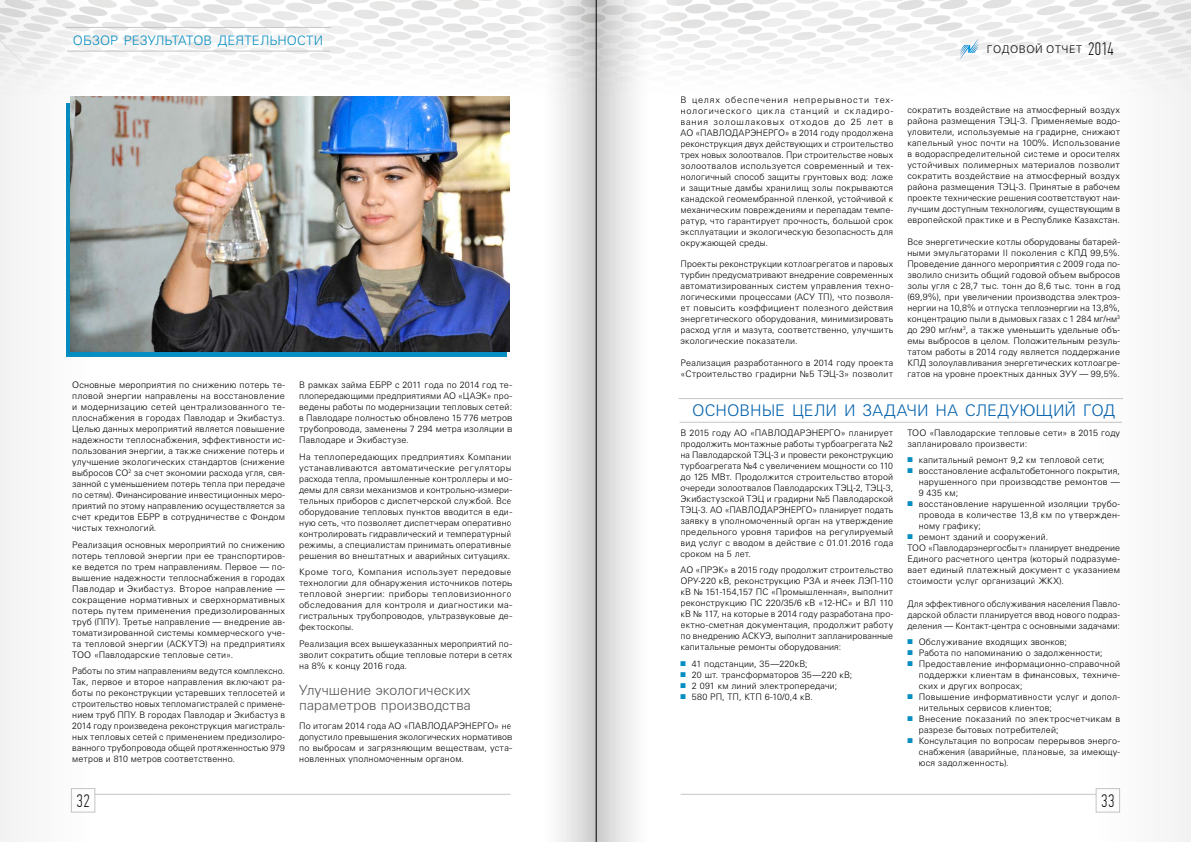
<style>
.page{position:relative;width:1191px;height:842px;background:#fff}
.page>*{position:absolute;margin:0;border:0;box-sizing:border-box;transform-origin:0 0}
.t1{font:100 18px "PF Din Text Comp Pro";color:#000}
.t2{font:300 16px "Univers LTCYR";color:#0061ad}
.t3{font:300 14px/15px "Univers LTCYR";letter-spacing:.005em;color:#575756}
.t4{font:300 13px "Univers LTCYR";color:#068ec2}
.t5{font:300 10.6px "Univers LTCYR";letter-spacing:.05em;color:#000}
.t6{font:300 9px/11px "Univers LTCYR";letter-spacing:.02em;color:#000;text-align:justify}
.t7{font:300 9px/11px "Univers LTCYR";letter-spacing:.02em;color:#000;text-align:justify;scale:.96 1}
.s1{font-family:"PF Din Text Comp Pro";font-weight:100;font-size:18px}
.s2{color:#068ec2}
</style>
<div class="page">
<hr style="left:680px;top:794px;width:416px;height:1px;background:#c6c6c6">
<hr style="left:95px;top:794px;width:415px;height:1px;background:#c6c6c6">
<svg style="left:960px;top:39px;width:18px;height:20px"></svg>
<hr style="left:678px;top:398px;width:445px;height:1px;background:#c6c6c6">
<hr style="left:679px;top:422px;width:443px;height:1px;background:#c6c6c6">
<img style="left:155px;top:97px;width:355px;height:254px">
<hr style="left:66px;top:27px;width:265px;height:1px;background:#c6c6c6">
<hr style="left:67px;top:51px;width:263px;height:1px;background:#c6c6c6">
<div style="left:1034px;top:0;width:157px;height:842px;background:#fcfcfc"></div>
<svg style="left:0;top:0;width:155px;height:842px"></svg>
<div style="left:596px;top:0;width:84px;height:842px;background:linear-gradient(to right,#d6d6d6,#fff)"></div>
<div style="left:510px;top:0;width:85px;height:842px;background:linear-gradient(to right,#fff,#d8d8d8)"></div>
<hr style="left:596px;top:0;width:1px;height:842px;background:#000">
<h3 class="t4" style="left:73px;top:33px;width:252px">ОБЗОР РЕЗУЛЬТАТОВ ДЕЯТЕЛЬНОСТИ</h3>
<p class="t6" style="left:72px;top:379px;width:214px">Основные мероприятия по снижению потерь те&shy;пловой энергии направлены на восстановление и модернизацию сетей централизованного те&shy;плоснабжения в городах Павлодар и Экибастуз.<br>Целью данных мероприятий является повышение надежности теплоснабжения, эффективности ис&shy;пользования энергии, а также снижение потерь и улучшение экологических стандартов (снижение выбросов СО<sup>2</sup> за счет экономии расхода угля, свя&shy;занной с уменьшением потерь тепла при передаче по сетям). Финансирование инвестиционных меро&shy;приятий по этому направлению осуществляется за счет кредитов ЕБРР в сотрудничестве с Фондом чистых технологий.</p>
<p class="t6" style="left:72px;top:539px;width:214px">Реализация основных мероприятий по снижению потерь тепловой энергии при ее транспортиров&shy;ке ведется по трем направлениям. Первое — по&shy;вышение надежности теплоснабжения в городах Павлодар и Экибастуз. Второе направление — сокращение нормативных и сверхнормативных потерь путем применения предизолированных труб (ППУ). Третье направление — внедрение ав&shy;томатизированной системы коммерческого уче&shy;та тепловой энергии (АСКУТЭ) на предприятиях ТОО «Павлодарские тепловые сети».</p>
<p class="t6" style="left:72px;top:666px;width:214px">Работы по этим направлениям ведутся комплексно.<br>Так, первое и второе направления включают ра&shy;боты по реконструкции устаревших теплосетей и строительство новых тепломагистралей с примене&shy;нием труб ППУ. В городах Павлодар и Экибастуз в 2014 году произведена реконструкция магистраль&shy;ных тепловых сетей с применением предизолиро&shy;ванного трубопровода общей протяженностью 979 метров и 810 метров соответственно.</p>
<p class="t6" style="left:299px;top:379px;width:214px">В рамках займа ЕБРР с 2011 года по 2014 год те&shy;плопередающими предприятиями АО «ЦАЭК» про&shy;ведены работы по модернизации тепловых сетей: в Павлодаре полностью обновлено 15 776 метров трубопровода, заменены 7 294 метра изоляции в Павлодаре и Экибастузе.</p>
<p class="t6" style="left:299px;top:451px;width:214px">На теплопередающих предприятиях Компании устанавливаются автоматические регуляторы расхода тепла, промышленные контроллеры и мо&shy;демы для связи механизмов и контрольно-измери&shy;тельных приборов с диспетчерской службой. Все оборудование тепловых пунктов вводится в еди&shy;ную сеть, что позволяет диспетчерам оперативно контролировать гидравлический и температурный режимы, а специалистам принимать оперативные решения во внештатных и аварийных ситуациях.</p>
<p class="t6" style="left:299px;top:567px;width:214px">Кроме того, Компания использует передовые технологии для обнаружения источников потерь тепловой энергии: приборы тепловизионного обследования для контроля и диагностики ма&shy;гистральных трубопроводов, ультразвуковые де&shy;фектоскопы.</p>
<p class="t6" style="left:299px;top:638px;width:214px">Реализация всех вышеуказанных мероприятий по&shy;зволит сократить общие тепловые потери в сетях на 8% к концу 2016 года.</p>
<h3 class="t3" style="left:299px;top:683px;width:173px">Улучшение экологических параметров производства</h3>
<p class="t6" style="left:299px;top:720px;width:214px">По итогам 2014 года АО «ПАВЛОДАРЭНЕРГО» не допустило превышения экологических нормативов по выбросам и загрязняющим веществам, уста&shy;новленных уполномоченным органом.</p>
<p class="t5" style="left:986px;top:43px;width:128px">ГОДОВОЙ ОТЧЕТ <span class="s1">2014</span></p>
<p class="t6" style="left:680px;top:94px;width:214px">В целях обеспечения непрерывности тех&shy;нологического цикла станций и складиро&shy;вания золошлаковых отходов до 25 лет в АО «ПАВЛОДАРЭНЕРГО» в 2014 году продолжена реконструкция двух действующих и строительство трех новых золоотвалов. При строительстве новых золоотвалов используется современный и тех&shy;нологичный способ защиты грунтовых вод: ложе и защитные дамбы хранилищ золы покрываются канадской геомембранной пленкой, устойчивой к механическим повреждениям и перепадам темпе&shy;ратур, что гарантирует прочность, большой срок эксплуатации и экологическую безопасность для окружающей среды.</p>
<p class="t6" style="left:680px;top:258px;width:214px">Проекты реконструкции котлоагрегатов и паровых турбин предусматривают внедрение современных автоматизированных систем управления техно&shy;логическими процессами (АСУ ТП), что позволя&shy;ет повысить коэффициент полезного действия энергетического оборудования, минимизировать расход угля и мазута, соответственно, улучшить экологические показатели.</p>
<p class="t6" style="left:680px;top:357px;width:214px">Реализация разработанного в 2014 году проекта «Строительство градирни №5 ТЭЦ-3» позволит</p>
<p class="t6" style="left:907px;top:104px;width:214px">сократить воздействие на атмосферный воздух района размещения ТЭЦ-3. Применяемые водо&shy;уловители, используемые на градирне, снижают капельный унос почти на 100%. Использование в водораспределительной системе и оросителях устойчивых полимерных материалов позволит сократить воздействие на атмосферный воздух района размещения ТЭЦ-3. Принятые в рабочем проекте технические решения соответствуют наи&shy;лучшим доступным технологиям, существующим в европейской практике и в Республике Казахстан.</p>
<p class="t6" style="left:907px;top:236px;width:214px">Все энергетические котлы оборудованы батарей&shy;ными эмульгаторами II поколения с КПД 99,5%.<br>Проведение данного мероприятия с 2009 года по&shy;зволило снизить общий годовой объем выбросов золы угля с 28,7 тыс. тонн до 8,6 тыс. тонн в год (69,9%), при увеличении производства электроэ&shy;нергии на 10,8% и отпуска теплоэнергии на 13,8%, концентрацию пыли в дымовых газах с 1 284 мг/нм<sup>3 </sup>до 290 мг/нм<sup>3</sup>, а также уменьшить удельные объ&shy;емы выбросов в целом. Положительным резуль&shy;татом работы в 2014 году является поддержание КПД золоулавливания энергетических котлоагре&shy;гатов на уровне проектных данных ЗУУ — 99,5%.</p>
<h2 class="t2" style="left:692px;top:401px;width:424px">ОСНОВНЫЕ ЦЕЛИ И ЗАДАЧИ НА СЛЕДУЮЩИЙ ГОД</h2>
<p class="t6" style="left:680px;top:427px;width:214px">В 2015 году АО «ПАВЛОДАРЭНЕРГО» планирует продолжить монтажные работы турбоагрегата №2 на Павлодарской ТЭЦ-3 и провести реконструкцию турбоагрегата №4 с увеличением мощности со 110 до 125 МВт. Продолжится строительство второй очереди золоотвалов Павлодарских ТЭЦ-2, ТЭЦ-3, Экибастузской ТЭЦ и градирни №5 Павлодарской ТЭЦ-3. АО «ПАВЛОДАРЭНЕРГО» планирует подать заявку в уполномоченный орган на утверждение предельного уровня тарифов на регулируемый вид услуг с вводом в действие с 01.01.2016 года сроком на 5 лет.</p>
<p class="t6" style="left:680px;top:565px;width:214px">АО «ПРЭК» в 2015 году продолжит строительство ОРУ-220 кВ, реконструкцию РЗА и ячеек ЛЭП-110 кВ № 151-154,157 ПС «Промышленная», выполнит реконструкцию ПС 220/35/6 кВ «12-НС» и ВЛ 110 кВ № 117, на которые в 2014 году разработана про&shy;ектно-сметная документация, продолжит работу по внедрению АСКУЭ, выполнит запланированные капитальные ремонты оборудования:</p>
<p class="t6" style="left:680px;top:658px;width:129px"><span class="s2">■</span> 41 подстанции, 35—220кВ;</p>
<p class="t6" style="left:680px;top:669px;width:173px"><span class="s2">■</span> 20 шт. трансформаторов 35—220 кВ;</p>
<p class="t6" style="left:680px;top:680px;width:158px"><span class="s2">■</span> 2 091 км линий электропередачи;</p>
<p class="t6" style="left:680px;top:691px;width:134px"><span class="s2">■</span> 580 РП, ТП, КТП 6-10/0,4 кВ.</p>
<p class="t6" style="left:907px;top:427px;width:214px">ТОО «Павлодарские тепловые сети» в 2015 году запланировало произвести:</p>
<p class="t6" style="left:907px;top:455px;width:199px"><span class="s2">■</span> капитальный ремонт 9,2 км тепловой сети;</p>
<p class="t6" style="left:918px;top:466px;width:203px;text-indent:-11px"><span class="s2">■</span> восстановление асфальтобетонного покрытия, нарушенного при производстве ремонтов — 9 435 км;</p>
<p class="t6" style="left:918px;top:499px;width:203px;text-indent:-11px"><span class="s2">■</span> восстановление нарушенной изоляции трубо&shy;провода в количестве 13,8 км по утвержден&shy;ному графику;</p>
<p class="t6" style="left:907px;top:532px;width:214px;text-align:left"><span class="s2">■</span> ремонт зданий и сооружений.<br>ТОО «Павлодарэнергосбыт» планирует внедрение Единого расчетного центра (который подразуме&shy;вает единый платежный документ с указанием стоимости услуг организаций ЖКХ).</p>
<p class="t7" style="left:907px;top:598px;width:223px">Для эффективного обслуживания населения Павло&shy;дарской области планируется ввод нового подраз&shy;деления — Контакт-центра с основными задачами:</p>
<p class="t6" style="left:907px;top:637px;width:161px"><span class="s2">■</span> Обслуживание входящих звонков;</p>
<p class="t6" style="left:907px;top:648px;width:197px"><span class="s2">■</span> Работа по напоминанию о задолженности;</p>
<p class="t6" style="left:918px;top:659px;width:203px;text-indent:-11px"><span class="s2">■</span> Предоставление информационно-справочной поддержки клиентам в финансовых, техниче&shy;ских и других вопросах;</p>
<p class="t6" style="left:918px;top:692px;width:203px;text-indent:-11px"><span class="s2">■</span> Повышение информативности услуг и допол&shy;нительных сервисов клиентов;</p>
<p class="t6" style="left:918px;top:714px;width:203px;text-indent:-11px"><span class="s2">■</span> Внесение показаний по электросчетчикам в разрезе бытовых потребителей;</p>
<p class="t6" style="left:918px;top:736px;width:203px;text-indent:-11px"><span class="s2">■</span> Консультация по вопросам перерывов энерго&shy;снабжения (аварийные, плановые, за имеющу&shy;юся задолженность).</p>
<h1 class="t1" style="left:77px;top:790px;width:15px">32</h1>
<h1 class="t1" style="left:1101px;top:790px;width:15px">33</h1>
</div>
